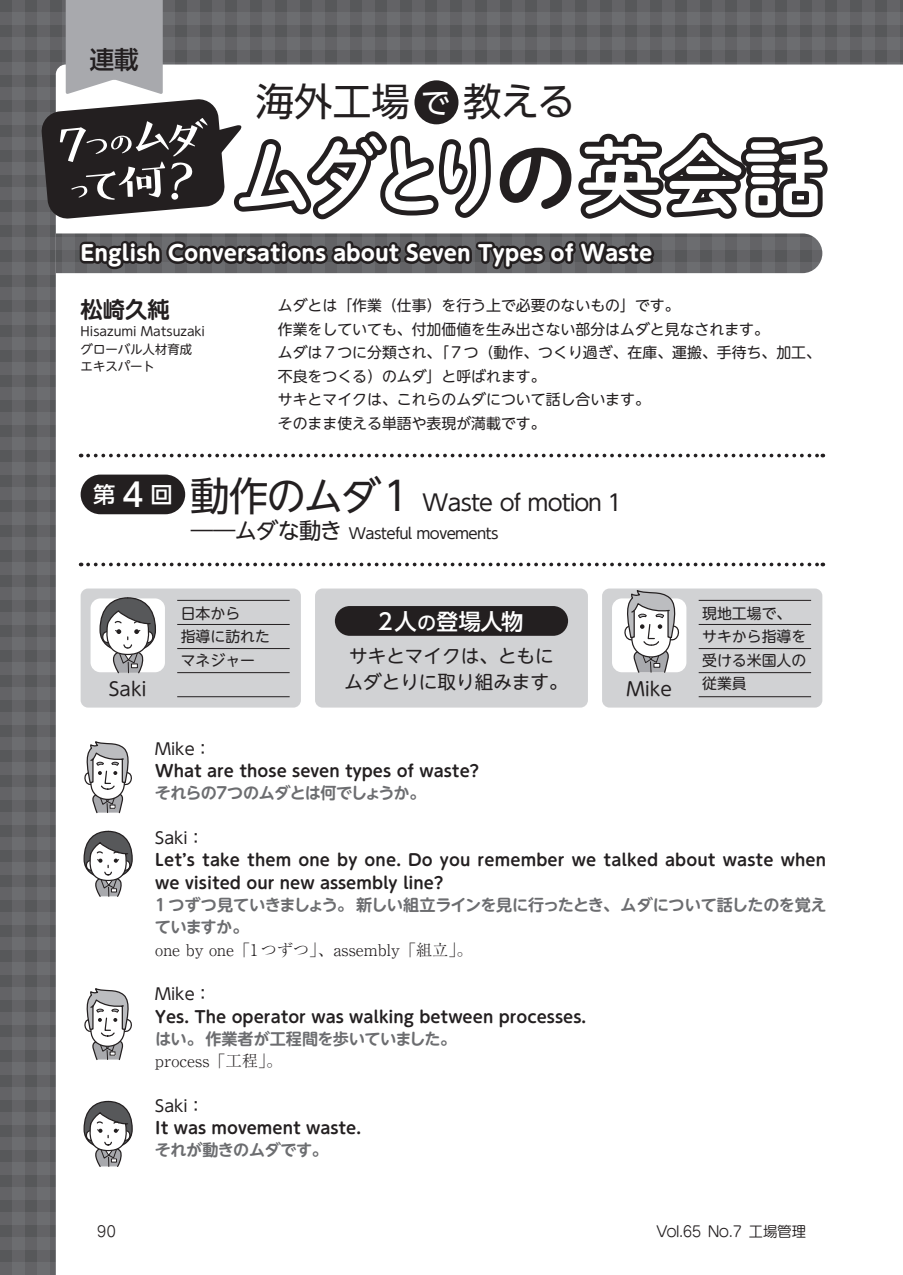
<style>
.page{position:relative;width:903px;height:1275px;background:#636366}
.page>*{position:absolute;margin:0;border:0;box-sizing:border-box;transform-origin:0 0}
.t1{font:81.9px "Shuei M Go Std B";letter-spacing:-.15em;color:#fff}
.t2{font:38.5px "UD Shin Go Pr 6 N";color:#231f20}
.t3{font:500 32.2px "UD Shin Go Pr 6 N";color:#fff}
.t4{font:29.4px "UD Shin Go Pr 6 N";color:#fff}
.t5{font:500 24.85px "UD Shin Go Pr 6 N";color:#231f20}
.t6{font:22.4px "UD Shin Go Pr 6 N";letter-spacing:-.03em;color:#231f20}
.t7{font:500 22.4px "UD Shin Go Pr 6 N";letter-spacing:-.05em;color:#fff}
.t8{font:700 22.4px "UD Shin M Go Pr 6 N De";color:#231f20}
.t9{font:700 21px "UD Shin M Go Pr 6 N";color:#fff}
.t10{font:18.55px/26.1px "UD Shin M Go Pr 6 N";color:#231f20}
._01_英文{font:700 16.1px/22.4px "UD Shin M Go Pr 6 N De";color:#231f20}
._02_和文_アミ{font:700 16.1px/22.4px "UD Shin M Go Pr 6 N De";letter-spacing:-.03em;color:#6c6d70}
._03_和訳{font:300 16.1px "Ryumin Pro";color:#231f20}
._03_名前{font:16.1px "UD Shin Go Pr 6 N";color:#231f20}
._02_和文_アミ-2{font:700 16.1px "UD Shin M Go Pr 6 N De";letter-spacing:-.06em;color:#6c6d70}
.t11{font:14.88px/23.6px "UD Shin M Go Pr 6 N";color:#231f20}
.t12{font:14.88px "UD Shin Go Pr 6 N";letter-spacing:-.035em;color:#231f20}
.基999柱{font:14.88px "Seurat Pro M";letter-spacing:-.05em;color:#231f20}
.基999ノンブル{font:14.88px "Seurat Pro M";color:#231f20}
.t13{font:12.42px/17.3px "UD Shin M Go Pr 6 N";color:#231f20}
.s1{font-size:84.52px;color:#231f20}
.s2{font-family:"UD Shin Go NT Pr 6 N";font-size:39.73px}
.s3{font-family:"UD Shin Go NT Pr 6 N";font-size:22.4px}
.s4{font-size:18.55px}
.s5{font-family:"Ryumin Pr 6"}
</style>
<div class="page">
<div style="left:56px;top:65px;width:847px;height:1210px;background:#fff"></div>
<svg style="left:41px;top:0;width:791px;height:277px"></svg>
<div style="left:602px;top:588px;width:220px;height:120px;background:#d1d2d4;border-radius:7px"></div>
<div style="left:612px;top:598px;width:74px;height:74px;background:#fff;border-radius:10px"></div>
<hr style="left:699px;top:600px;width:112px;height:1px;background:#231f20">
<hr style="left:699px;top:624px;width:112px;height:1px;background:#231f20">
<hr style="left:699px;top:648px;width:112px;height:1px;background:#231f20">
<hr style="left:699px;top:672px;width:112px;height:1px;background:#231f20">
<hr style="left:699px;top:696px;width:112px;height:1px;background:#231f20">
<svg style="left:621px;top:590px;width:61px;height:83px"></svg>
<div style="left:315px;top:588px;width:273px;height:120px;background:#d1d2d4;border-radius:7px"></div>
<div style="left:335px;top:606px;width:233px;height:30px;background:#231f20;border-radius:15px"></div>
<div style="left:81px;top:475px;width:104px;height:39px;background:#231f20;border-radius:20px"></div>
<svg style="left:88px;top:454px;width:735px;height:3px"></svg>
<svg style="left:88px;top:563px;width:735px;height:3px"></svg>
<div style="left:414px;top:80px;width:44px;height:44px;background:#231f20;border-radius:50%"></div>
<div style="left:81px;top:588px;width:220px;height:120px;background:#d1d2d4;border-radius:7px"></div>
<div style="left:91px;top:598px;width:74px;height:74px;background:#fff;border-radius:10px"></div>
<hr style="left:177px;top:600px;width:113px;height:1px;background:#231f20">
<hr style="left:177px;top:624px;width:113px;height:1px;background:#231f20">
<hr style="left:177px;top:648px;width:113px;height:1px;background:#231f20">
<hr style="left:177px;top:672px;width:113px;height:1px;background:#231f20">
<hr style="left:177px;top:696px;width:113px;height:1px;background:#231f20">
<svg style="left:99px;top:597px;width:58px;height:77px"></svg>
<svg style="left:82px;top:741px;width:52px;height:73px"></svg>
<svg style="left:82px;top:988px;width:52px;height:73px"></svg>
<svg style="left:83px;top:830px;width:50px;height:68px"></svg>
<svg style="left:83px;top:1100px;width:50px;height:68px"></svg>
<p class="t5" style="left:89px;top:40px;width:51px">連載</p>
<p class="t2" style="left:256px;top:70px;width:156px">海外工場</p>
<p class="t2" style="left:463px;top:70px;width:114px">教える</p>
<p class="t4" style="left:421px;top:79px;width:31px">で</p>
<p class="t1" style="left:231px;top:116px;width:595px">ムダとり<span class="s1">の</span>英会話</p>
<p class="t9" style="left:81px;top:235px;width:573px">English Conversations about Seven Types of Waste</p>
<p class="t11" style="left:278px;top:293px;width:545px">ムダとは「作業（仕事）を行う上で必要のないもの」です。<br>作業をしていても、付加価値を生み出さない部分はムダと見なされます。<br>ムダは７つに分類され、「７つ（動作、つくり過ぎ、在庫、運搬、手待ち、加工、不良をつくる）のムダ」と呼ばれます。<br>サキとマイクは、これらのムダについて話し合います。<br>そのまま使える単語や表現が満載です。</p>
<p class="t8" style="left:81px;top:290px;width:91px">松崎久純</p>
<p class="t13" style="left:81px;top:322px;width:126px">Hisazumi Matsuzakiグローバル人材育成エキスパート</p>
<p class="t3" style="left:117px;top:469px;width:34px">４</p>
<p class="t6" style="left:190px;top:485px;width:433px"><span class="s2">動作のムダ１</span> Waste of motion 1</p>
<p class="t12" style="left:191px;top:522px;width:309px"><span class="s3">――ムダな動き</span> Wasteful movements</p>
<p class="t7" style="left:93px;top:476px;width:24px">第</p>
<p class="t7" style="left:150px;top:476px;width:24px">回</p>
<p class="t10" style="left:109px;top:675px;width:39px">Saki</p>
<p class="t11" style="left:181px;top:600px;width:91px">日本から<br>指導に訪れたマネジャー</p>
<p class="t7" style="left:374px;top:603px;width:151px">２人<span class="s4">の</span>登場人物</p>
<p class="t10" style="left:344px;top:641px;width:225px">サキとマイクは、ともにムダとりに取り組みます。</p>
<p class="t10" style="left:626px;top:675px;width:47px">Mike</p>
<p class="t11" style="left:702px;top:600px;width:106px">現地工場で、サキから指導を受ける米国人の従業員</p>
<p class="_03_名前" style="left:155px;top:735px;width:57px">Mike：</p>
<p class="_01_英文" style="left:155px;top:759px;width:325px">What are those seven types of waste?</p>
<p class="_02_和文_アミ-2" style="left:155px;top:779px;width:272px">それらの７つのムダとは何でしょうか。</p>
<p class="_03_名前" style="left:155px;top:825px;width:50px">Saki：</p>
<p class="_01_英文" style="left:155px;top:848px;width:672px">Let’s take them one by one. Do you remember we talked about waste when we visited our new assembly line?</p>
<p class="_02_和文_アミ" style="left:155px;top:892px;width:673px">1 つずつ見ていきましょう。新しい組立ラインを見に行ったとき、ムダについて話したのを覚えていますか。</p>
<p class="_03_和訳" style="left:155px;top:937px;width:319px">one by one「1 つずつ」、assembly「<span class="s5">組立</span>」。</p>
<p class="_03_名前" style="left:155px;top:981px;width:57px">Mike：</p>
<p class="_01_英文" style="left:155px;top:1004px;width:432px">Yes. The operator was walking between processes.</p>
<p class="_02_和文_アミ" style="left:155px;top:1026px;width:303px">はい。作業者が工程間を歩いていました。</p>
<p class="_03_和訳" style="left:155px;top:1048px;width:128px">process「<span class="s5">工程</span>」。</p>
<p class="_03_名前" style="left:155px;top:1093px;width:50px">Saki：</p>
<p class="_01_英文" style="left:155px;top:1116px;width:207px">It was movement waste.</p>
<p class="_02_和文_アミ" style="left:155px;top:1138px;width:175px">それが動きのムダです。</p>
<p class="基999ノンブル" style="left:97px;top:1222px;width:21px">90</p>
<p class="基999柱" style="left:657px;top:1222px;width:151px">Vol.65 No.7 工場管理</p>
</div>
